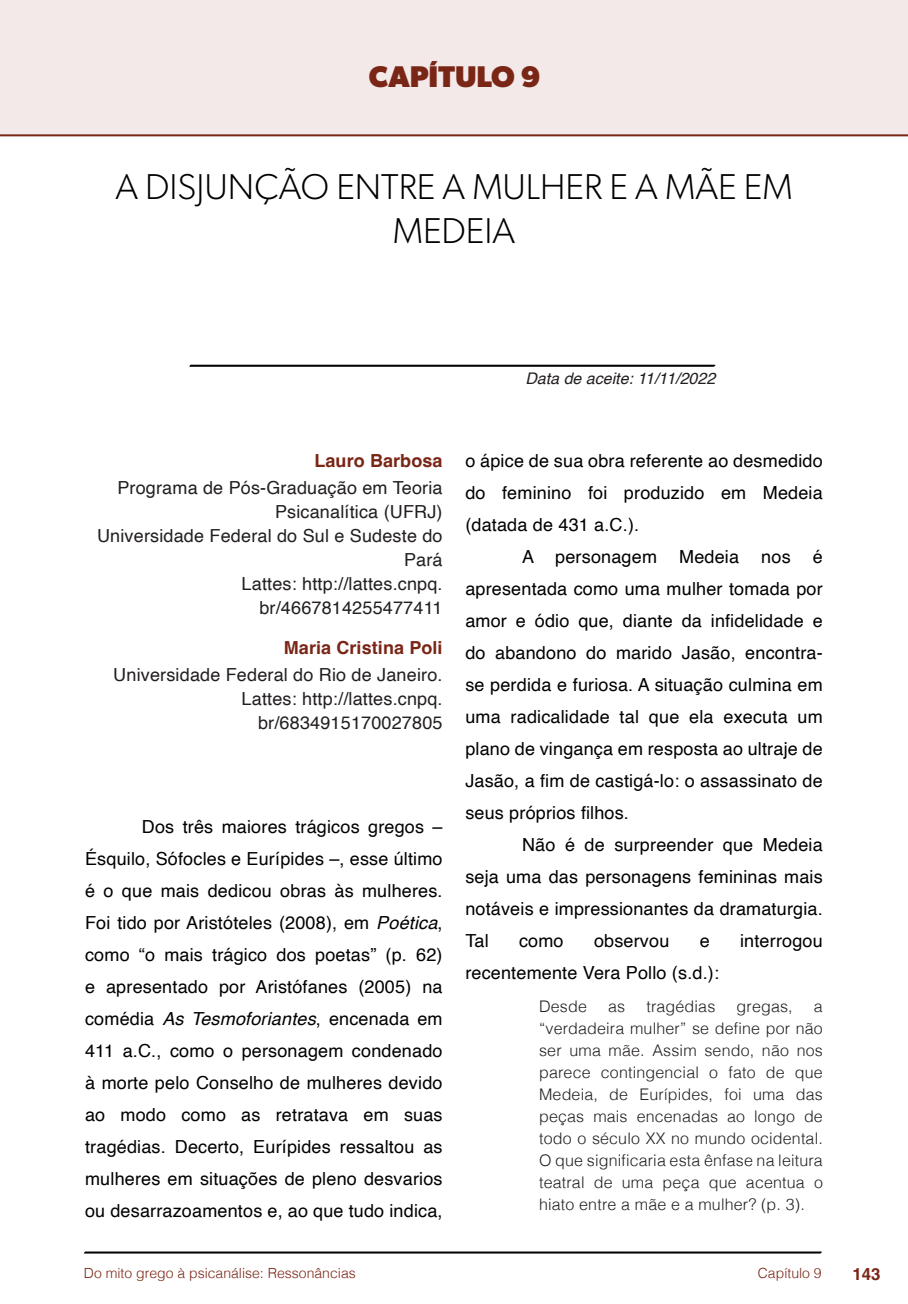
<style>
.page{position:relative;width:908px;height:1304px;background:#fff}
.page>*{position:absolute;margin:0;border:0;box-sizing:border-box;transform-origin:0 0}
.nome_artigos{font:300 36px/44px "Gibson";color:#000;text-align:center}
.capítulos{font:700 30px "Gibson";color:#7a2616}
.txt{font:18px/32px "Helvetica";letter-spacing:.01em;color:#000;text-align:justify}
.info_autores{font:18px/24px "Helvetica";letter-spacing:.01em;color:#231f20;text-align:right}
.nome_autores{font:700 18px "Helvetica";letter-spacing:.005em;color:#7a2616}
.t1{font:700 16.8px "Helvetica";color:#7a2616}
.citacoes{font:300 16px/22px "Helvetica";letter-spacing:.01em;color:#231f20;text-align:justify}
.t2{font:italic 16px "Helvetica";color:#231f20}
.t3{font:300 14px "Helvetica";color:#7a2616}
.s1{font-style:italic}
</style>
<div class="page">
<svg style="left:84px;top:1251px;width:737px;height:3px;background:#515151"></svg>
<svg style="left:189px;top:364px;width:526px;height:3px;background:#4f4f4f"></svg>
<div style="left:0;top:0;width:907px;height:136px;background:#f2e9e8"></div>
<div style="left:44px;top:72px;width:68px;height:61px;background:#f2e9e8"></div>
<p class="capítulos" style="left:369px;top:58px;width:173px">CAPÍTULO 9</p>
<p class="nome_artigos" style="left:115px;top:164px;width:678px">A DISJUNÇÃO ENTRE A MULHER E A MÃE EM<br>MEDEIA</p>
<p class="t2" style="left:525px;top:366px;width:191px">Data de aceite: 11/11/2022</p>
<p class="nome_autores" style="left:314px;top:450px;width:130px">Lauro Barbosa</p>
<p class="info_autores" style="left:117px;top:477px;width:326px">Programa de Pós-Graduação em Teoria<br>Psicanalítica (UFRJ)</p>
<p class="info_autores" style="left:97px;top:525px;width:347px">Universidade Federal do Sul e Sudeste do<br>Pará</p>
<p class="info_autores" style="left:241px;top:573px;width:202px">Lattes: http://lattes.cnpq. br/4667814255477411</p>
<p class="nome_autores" style="left:284px;top:636px;width:160px">Maria Cristina Poli</p>
<p class="info_autores" style="left:113px;top:663px;width:330px">Universidade Federal do Rio de Janeiro.</p>
<p class="info_autores" style="left:241px;top:687px;width:202px">Lattes: http://lattes.cnpq. br/6834915170027805</p>
<p class="txt" style="left:85px;top:811px;width:359px;text-indent:57px">Dos três maiores trágicos gregos – Ésquilo, Sófocles e Eurípides –, esse último é o que mais dedicou obras às mulheres.<br>Foi tido por Aristóteles (2008), em <span class="s1">Poética</span>, como “o mais trágico dos poetas” (p. 62) e apresentado por Aristófanes (2005) na comédia <span class="s1">As Tesmoforiantes</span>, encenada em 411 a.C., como o personagem condenado à morte pelo Conselho de mulheres devido ao modo como as retratava em suas tragédias. Decerto, Eurípides ressaltou as mulheres em situações de pleno desvarios ou desarrazoamentos e, ao que tudo indica,</p>
<p class="txt" style="left:465px;top:445px;width:359px">o ápice de sua obra referente ao desmedido do feminino foi produzido em Medeia (datada de 431 a.C.).</p>
<p class="txt" style="left:465px;top:541px;width:359px;text-indent:57px">A personagem Medeia nos é apresentada como uma mulher tomada por amor e ódio que, diante da infidelidade e do abandono do marido Jasão, encontra&shy;se perdida e furiosa. A situação culmina em uma radicalidade tal que ela executa um plano de vingança em resposta ao ultraje de Jasão, a fim de castigá-lo: o assassinato de seus próprios filhos.</p>
<p class="txt" style="left:465px;top:829px;width:359px;text-indent:57px">Não é de surpreender que Medeia seja uma das personagens femininas mais notáveis e impressionantes da dramaturgia.<br>Tal</p>
<p class="txt" style="left:519px;top:925px;width:46px">como</p>
<p class="txt" style="left:593px;top:925px;width:77px">observou</p>
<p class="txt" style="left:699px;top:925px;width:12px">e</p>
<p class="txt" style="left:739px;top:925px;width:84px">interrogou</p>
<p class="txt" style="left:465px;top:957px;width:255px">recentemente Vera Pollo (s.d.):</p>
<p class="citacoes" style="left:539px;top:995px;width:49px">Desde</p>
<p class="citacoes" style="left:608px;top:995px;width:19px">as</p>
<p class="citacoes" style="left:646px;top:995px;width:70px">tragédias</p>
<p class="citacoes" style="left:736px;top:995px;width:58px">gregas,</p>
<p class="citacoes" style="left:539px;top:995px;width:285px;text-indent:275px">a “verdadeira mulher” se define por não ser uma mãe. Assim sendo, não nos parece contingencial o fato de que Medeia, de Eurípides, foi uma das peças mais encenadas ao longo de todo o século XX no mundo ocidental.<br>O que significaria esta ênfase na leitura teatral de uma peça que acentua o hiato entre a mãe e a mulher? (p. 3).</p>
<p class="t3" style="left:84px;top:1261px;width:273px">Do mito grego à psicanálise: Ressonâncias</p>
<p class="t3" style="left:757px;top:1261px;width:65px">Capítulo 9</p>
<p class="t1" style="left:851px;top:1264px;width:30px">143</p>
</div>
